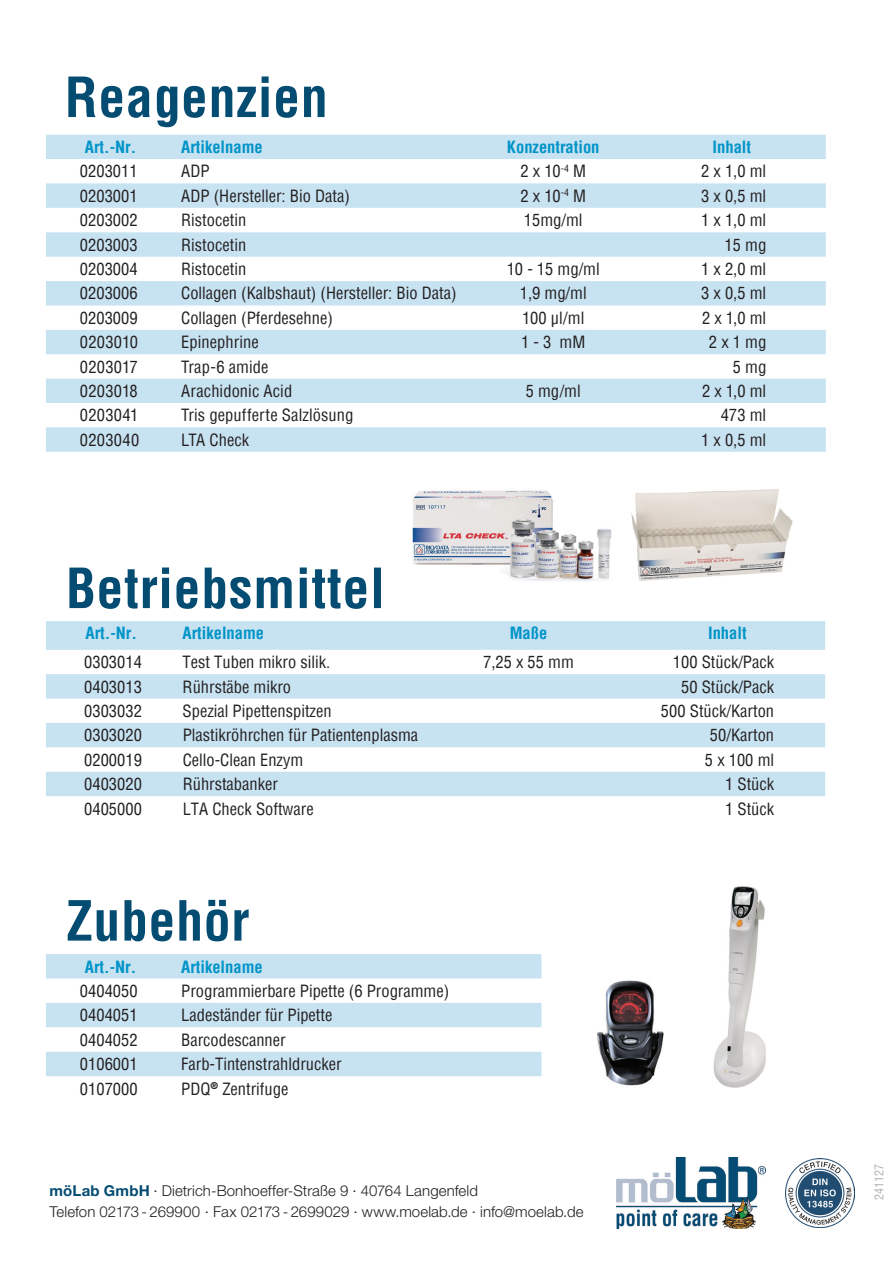
<style>
.page{position:relative;width:893px;height:1263px;background:#fff}
.page>*{position:absolute;margin:0;border:0;box-sizing:border-box;transform-origin:0 0}
.t1{font:700 condensed 54px "Helvetica";letter-spacing:.01em;color:#054c72}
.t2{font:condensed 16.5px "Helvetica";color:#231f20}
.t3{font:700 condensed 16.5px "Helvetica";color:#0094c8}
.t4{font:300 15px/21px "Helvetica Neue LT Std";letter-spacing:.005em;color:#231f20}
.t5{font:condensed 12px "Helvetica";color:#b2b3b7}
.s1{font-weight:700;color:#054c72}
</style>
<div class="page">
<svg style="left:46px;top:135px;width:780px;height:317px;fill:#c7e2f1"></svg>
<svg style="left:46px;top:621px;width:779px;height:175px;fill:#c7e2f1"></svg>
<img style="left:412px;top:490px;width:200px;height:91px">
<img style="left:631px;top:489px;width:162px;height:92px">
<svg style="left:46px;top:954px;width:495px;height:122px;fill:#c7e2f1"></svg>
<img style="left:713px;top:886px;width:53px;height:202px">
<img style="left:713px;top:974px;width:53px;height:1px">
<img style="left:597px;top:980px;width:67px;height:106px">
<img style="left:785px;top:1158px;width:70px;height:70px">
<img style="left:617px;top:1157px;width:148px;height:72px">
<h1 class="t1" style="left:65px;top:62px;width:264px">Reagenzien</h1>
<p class="t3" style="left:85px;top:136px;width:53px">Art.-Nr.</p>
<p class="t3" style="left:181px;top:136px;width:83px">Artikelname</p>
<p class="t3" style="left:507px;top:136px;width:94px">Konzentration</p>
<p class="t3" style="left:713px;top:136px;width:40px">Inhalt</p>
<p class="t2" style="left:80px;top:161px;width:59px">0203011</p>
<p class="t2" style="left:181px;top:161px;width:30px">ADP</p>
<p class="t2" style="left:521px;top:161px;width:67px">2 x 10<sup>-4</sup> M</p>
<p class="t2" style="left:701px;top:161px;width:67px">2 x 1,0 ml</p>
<p class="t2" style="left:80px;top:185px;width:59px">0203001</p>
<p class="t2" style="left:181px;top:185px;width:170px">ADP (Hersteller: Bio Data)</p>
<p class="t2" style="left:521px;top:185px;width:67px">2 x 10<sup>-4</sup> M</p>
<p class="t2" style="left:701px;top:185px;width:67px">3 x 0,5 ml</p>
<p class="t2" style="left:80px;top:210px;width:59px">0203002</p>
<p class="t2" style="left:181px;top:209px;width:67px">Ristocetin</p>
<p class="t2" style="left:524px;top:209px;width:60px">15mg/ml</p>
<p class="t2" style="left:701px;top:209px;width:67px">1 x 1,0 ml</p>
<p class="t2" style="left:80px;top:234px;width:59px">0203003</p>
<p class="t2" style="left:181px;top:234px;width:67px">Ristocetin</p>
<p class="t2" style="left:724px;top:234px;width:43px">15 mg</p>
<p class="t2" style="left:80px;top:258px;width:59px">0203004</p>
<p class="t2" style="left:181px;top:258px;width:67px">Ristocetin</p>
<p class="t2" style="left:507px;top:258px;width:95px">10 - 15 mg/ml</p>
<p class="t2" style="left:701px;top:258px;width:67px">1 x 2,0 ml</p>
<p class="t2" style="left:80px;top:283px;width:59px">0203006</p>
<p class="t2" style="left:181px;top:283px;width:277px">Collagen (Kalbshaut) (Hersteller: Bio Data)</p>
<p class="t2" style="left:520px;top:283px;width:68px">1,9 mg/ml</p>
<p class="t2" style="left:701px;top:283px;width:67px">3 x 0,5 ml</p>
<p class="t2" style="left:80px;top:307px;width:59px">0203009</p>
<p class="t2" style="left:181px;top:307px;width:153px">Collagen (Pferdesehne)</p>
<p class="t2" style="left:522px;top:307px;width:64px">100 µl/ml</p>
<p class="t2" style="left:702px;top:307px;width:66px">2 x 1,0 ml</p>
<p class="t2" style="left:80px;top:331px;width:60px">0203010</p>
<p class="t2" style="left:181px;top:331px;width:79px">Epinephrine</p>
<p class="t2" style="left:521px;top:331px;width:66px">1 - 3 mM</p>
<p class="t2" style="left:709px;top:331px;width:59px">2 x 1 mg</p>
<p class="t2" style="left:80px;top:356px;width:59px">0203017</p>
<p class="t2" style="left:181px;top:356px;width:89px">Trap-6 amide</p>
<p class="t2" style="left:733px;top:356px;width:35px">5 mg</p>
<p class="t2" style="left:80px;top:380px;width:59px">0203018</p>
<p class="t2" style="left:181px;top:380px;width:113px">Arachidonic Acid</p>
<p class="t2" style="left:526px;top:380px;width:57px">5 mg/ml</p>
<p class="t2" style="left:702px;top:380px;width:66px">2 x 1,0 ml</p>
<p class="t2" style="left:80px;top:405px;width:60px">0203041</p>
<p class="t2" style="left:181px;top:405px;width:174px">Tris gepufferte Salzlösung</p>
<p class="t2" style="left:721px;top:405px;width:47px">473 ml</p>
<p class="t2" style="left:80px;top:429px;width:61px">0203040</p>
<p class="t2" style="left:181px;top:429px;width:70px">LTA Check</p>
<p class="t2" style="left:701px;top:429px;width:67px">1 x 0,5 ml</p>
<h1 class="t1" style="left:66px;top:553px;width:321px">Betriebsmittel</h1>
<p class="t3" style="left:86px;top:622px;width:53px">Art.-Nr.</p>
<p class="t3" style="left:183px;top:622px;width:83px">Artikelname</p>
<p class="t3" style="left:510px;top:622px;width:39px">Maße</p>
<p class="t3" style="left:708px;top:622px;width:40px">Inhalt</p>
<p class="t2" style="left:84px;top:651px;width:59px">0303014</p>
<p class="t2" style="left:183px;top:651px;width:149px">Test Tuben mikro silik.</p>
<p class="t2" style="left:483px;top:651px;width:92px">7,25 x 55 mm</p>
<p class="t2" style="left:673px;top:651px;width:103px">100 Stück/Pack</p>
<p class="t2" style="left:84px;top:676px;width:59px">0403013</p>
<p class="t2" style="left:183px;top:676px;width:110px">Rührstäbe mikro</p>
<p class="t2" style="left:681px;top:676px;width:95px">50 Stück/Pack</p>
<p class="t2" style="left:84px;top:700px;width:59px">0303032</p>
<p class="t2" style="left:183px;top:700px;width:150px">Spezial Pipettenspitzen</p>
<p class="t2" style="left:661px;top:700px;width:115px">500 Stück/Karton</p>
<p class="t2" style="left:84px;top:725px;width:59px">0303020</p>
<p class="t2" style="left:183px;top:725px;width:237px">Plastikröhrchen für Patientenplasma</p>
<p class="t2" style="left:710px;top:725px;width:66px">50/Karton</p>
<p class="t2" style="left:84px;top:749px;width:59px">0200019</p>
<p class="t2" style="left:183px;top:749px;width:122px">Cello-Clean Enzym</p>
<p class="t2" style="left:705px;top:749px;width:71px">5 x 100 ml</p>
<p class="t2" style="left:84px;top:773px;width:59px">0403020</p>
<p class="t2" style="left:183px;top:773px;width:97px">Rührstabanker</p>
<p class="t2" style="left:725px;top:773px;width:51px">1 Stück</p>
<p class="t2" style="left:84px;top:798px;width:59px">0405000</p>
<p class="t2" style="left:183px;top:798px;width:133px">LTA Check Software</p>
<p class="t2" style="left:725px;top:798px;width:51px">1 Stück</p>
<h1 class="t1" style="left:66px;top:885px;width:185px">Zubehör</h1>
<p class="t3" style="left:85px;top:955px;width:53px">Art.-Nr.</p>
<p class="t3" style="left:181px;top:955px;width:83px">Artikelname</p>
<p class="t2" style="left:80px;top:980px;width:59px">0404050</p>
<p class="t2" style="left:181px;top:980px;width:270px">Programmierbare Pipette (6 Programme)</p>
<p class="t2" style="left:80px;top:1004px;width:59px">0404051</p>
<p class="t2" style="left:181px;top:1004px;width:153px">Ladeständer für Pipette</p>
<p class="t2" style="left:80px;top:1029px;width:59px">0404052</p>
<p class="t2" style="left:181px;top:1029px;width:106px">Barcodescanner</p>
<p class="t2" style="left:80px;top:1053px;width:59px">0106001</p>
<p class="t2" style="left:181px;top:1053px;width:162px">Farb-Tintenstrahldrucker</p>
<p class="t2" style="left:80px;top:1078px;width:59px">0107000</p>
<p class="t2" style="left:181px;top:1078px;width:109px">PDQ<sup>®</sup> Zentrifuge</p>
<p class="t4" style="left:49px;top:1180px;width:536px"><span class="s1">möLab GmbH</span> · Dietrich-Bonhoeffer-Straße 9 · 40764 Langenfeld<br>Telefon 02173 - 269900 · Fax 02173 - 2699029 · www.moelab.de · info@moelab.de</p>
<p class="t5" style="left:871px;top:1200px;width:37px;rotate:-90deg">241127</p>
</div>
